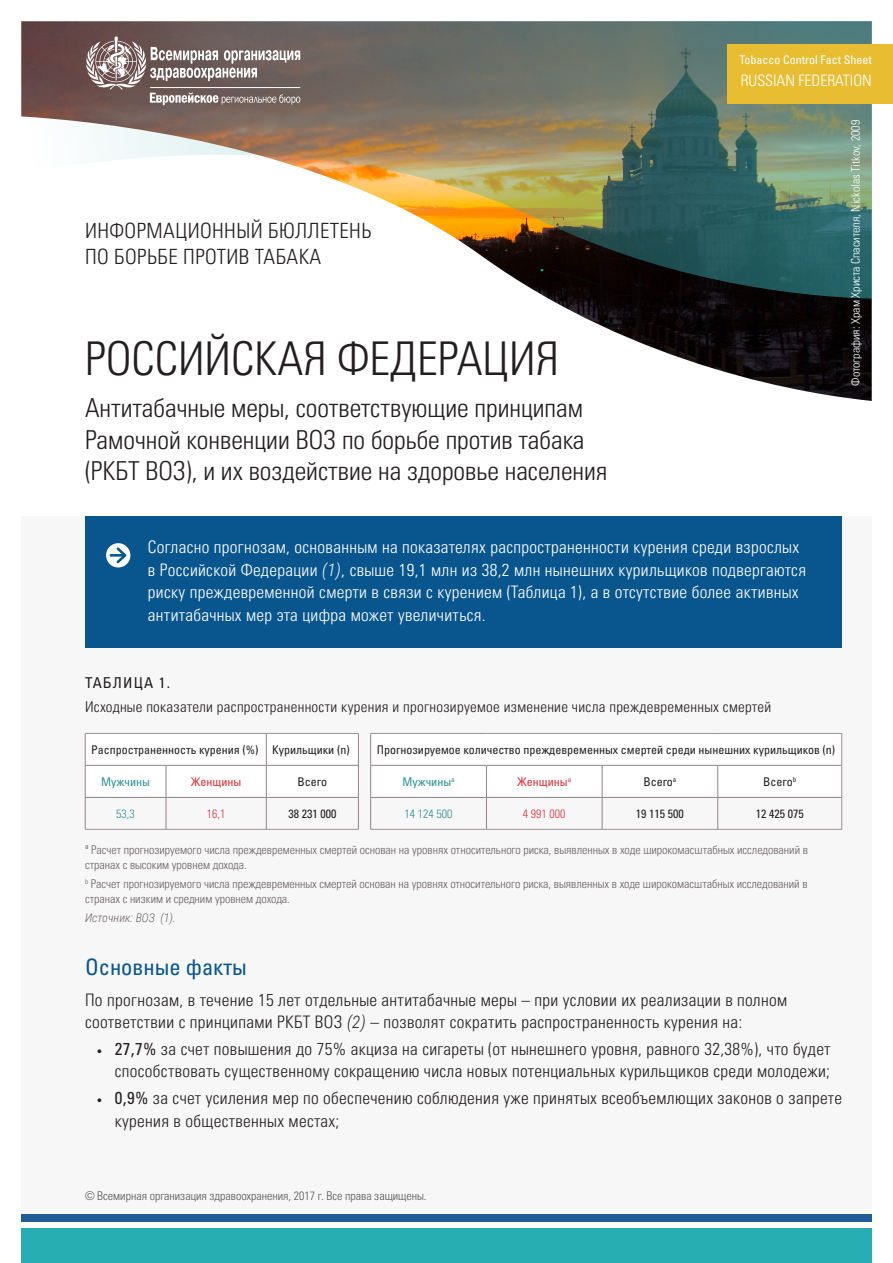
<style>
.page{position:relative;width:893px;height:1263px;background:#fff}
.page>*{position:absolute;margin:0;border:0;box-sizing:border-box;transform-origin:0 0}
.Heading_1{font:46.5px "Univers LTCYR 47 Light Cond";color:#231f20}
.Heading_2{font:26.1px/31.3px "Univers LTCYR 47 Light Cond";color:#231f20}
.Heading_3_-_Body{font:condensed 22.5px "Univers LTCYR 57";color:#09568f}
.t1{font:21px/25.5px "Univers LTCYR 47 Light Cond";letter-spacing:.02em;color:#231f20}
.Body{font:17.25px/22.5px "Univers LTCYR 47 Light Cond";letter-spacing:.02em;color:#231f20}
.Body-2{font:17.25px/22.5px "Univers LTCYR 47 Light Cond";letter-spacing:.02em;color:#fff}
.t2{font:15.75px "Univers LTCYR 47 Light Cond";color:#fff}
.t3{font:15px "Univers LTCYR 47 Light Cond";letter-spacing:.02em;color:#231f20}
.t4{font:condensed 15px "Univers LTCYR 57";letter-spacing:.075em;color:#231f20}
.t5{font:12px/15px "Univers LTCYR 47 Light Cond";color:#6b6264}
.t6{font:condensed 12px "Univers LTCYR 57";color:#231f20}
.t7{font:12px "Univers LTCYR 47 Light Cond";color:#57585a}
.t8{font:12px "Univers LTCYR 47 Light Cond";color:#fff}
.t9{font:condensed 12px "Univers LTCYR 57";color:#fff}
.t10{font:italic 300 12px "Roboto Condensed";color:#6b6264}
.t11{font:condensed 12px "Univers LTCYR 57";color:#2f9098}
.t12{font:condensed 12px "Univers LTCYR 57";color:#db353b}
.t13{font:12px "Univers LTCYR 47 Light Cond";color:#2f9098}
.t14{font:12px "Univers LTCYR 47 Light Cond";color:#db353b}
.s1{font-family:"Roboto Condensed";font-weight:300;font-style:italic}
.s2{font-family:"Univers LTCYR 57";font-stretch:condensed;font-size:10.5px}
.s3{font-family:"Univers LTCYR 57";font-stretch:condensed}
</style>
<div class="page">
<img style="left:627px;top:337px;width:245px;height:64px">
<img style="left:21px;top:21px;width:851px;height:316px">
<div style="left:21px;top:516px;width:851px;height:706px;background:#f8f7f7"></div>
<div style="left:727px;top:44px;width:166px;height:59px;background:#e8bd32"></div>
<svg style="left:86px;top:36px;width:214px;height:69px"></svg>
<hr style="left:150px;top:87px;width:150px;height:1px;background:#fff">
<svg style="left:86px;top:734px;width:272px;height:63px"></svg>
<hr style="left:85px;top:734px;width:1px;height:31px;background:#8e8485">
<hr style="left:266px;top:734px;width:1px;height:31px;background:#8e8485">
<hr style="left:358px;top:734px;width:1px;height:31px;background:#8e8485">
<hr style="left:85px;top:765px;width:1px;height:32px;background:#8e8485">
<hr style="left:166px;top:765px;width:1px;height:32px;background:#8e8485">
<hr style="left:266px;top:765px;width:1px;height:32px;background:#8e8485">
<hr style="left:358px;top:765px;width:1px;height:32px;background:#8e8485">
<hr style="left:85px;top:798px;width:1px;height:31px;background:#8e8485">
<hr style="left:166px;top:798px;width:1px;height:31px;background:#8e8485">
<hr style="left:266px;top:798px;width:1px;height:31px;background:#8e8485">
<hr style="left:358px;top:798px;width:1px;height:31px;background:#8e8485">
<hr style="left:85px;top:797px;width:81px;height:1px;background:#8e8485">
<hr style="left:166px;top:797px;width:100px;height:1px;background:#8e8485">
<hr style="left:266px;top:797px;width:93px;height:1px;background:#8e8485">
<hr style="left:85px;top:765px;width:81px;height:1px;background:#8e8485">
<hr style="left:166px;top:765px;width:100px;height:1px;background:#8e8485">
<hr style="left:266px;top:765px;width:93px;height:1px;background:#8e8485">
<hr style="left:85px;top:733px;width:81px;height:1px;background:#9a9292">
<hr style="left:166px;top:733px;width:100px;height:1px;background:#9a9292">
<hr style="left:266px;top:733px;width:93px;height:1px;background:#9a9292">
<hr style="left:85px;top:829px;width:81px;height:1px;background:#9a9292">
<hr style="left:166px;top:829px;width:100px;height:1px;background:#9a9292">
<hr style="left:266px;top:829px;width:93px;height:1px;background:#9a9292">
<svg style="left:371px;top:734px;width:470px;height:63px"></svg>
<hr style="left:370px;top:734px;width:1px;height:31px;background:#8e8485">
<hr style="left:370px;top:765px;width:1px;height:32px;background:#8e8485">
<hr style="left:486px;top:765px;width:1px;height:32px;background:#8e8485">
<hr style="left:602px;top:765px;width:1px;height:32px;background:#8e8485">
<hr style="left:717px;top:765px;width:1px;height:32px;background:#8e8485">
<hr style="left:370px;top:798px;width:1px;height:31px;background:#8e8485">
<hr style="left:486px;top:798px;width:1px;height:31px;background:#8e8485">
<hr style="left:602px;top:798px;width:1px;height:31px;background:#8e8485">
<hr style="left:717px;top:798px;width:1px;height:31px;background:#8e8485">
<hr style="left:841px;top:734px;width:1px;height:31px;background:#9a9292">
<hr style="left:370px;top:797px;width:116px;height:1px;background:#8e8485">
<hr style="left:486px;top:797px;width:116px;height:1px;background:#8e8485">
<hr style="left:602px;top:797px;width:116px;height:1px;background:#8e8485">
<hr style="left:718px;top:797px;width:124px;height:1px;background:#8e8485">
<hr style="left:370px;top:765px;width:116px;height:1px;background:#8e8485">
<hr style="left:486px;top:765px;width:116px;height:1px;background:#8e8485">
<hr style="left:602px;top:765px;width:116px;height:1px;background:#8e8485">
<hr style="left:718px;top:765px;width:124px;height:1px;background:#8e8485">
<hr style="left:841px;top:765px;width:1px;height:32px;background:#9a9292">
<hr style="left:841px;top:797px;width:1px;height:32px;background:#9a9292">
<hr style="left:370px;top:733px;width:116px;height:1px;background:#9a9292">
<hr style="left:486px;top:733px;width:116px;height:1px;background:#9a9292">
<hr style="left:602px;top:733px;width:116px;height:1px;background:#9a9292">
<hr style="left:718px;top:733px;width:124px;height:1px;background:#9a9292">
<hr style="left:370px;top:829px;width:116px;height:1px;background:#9a9292">
<hr style="left:486px;top:829px;width:116px;height:1px;background:#9a9292">
<hr style="left:602px;top:829px;width:116px;height:1px;background:#9a9292">
<hr style="left:718px;top:829px;width:124px;height:1px;background:#9a9292">
<div style="left:85px;top:516px;width:757px;height:131px;background:#09568f"></div>
<div style="left:106px;top:543px;width:24px;height:24px;background:#fff;border-radius:50%"></div>
<hr style="left:111px;top:554px;width:14px;height:3px;background:#09568f">
<svg style="left:114px;top:545px;width:15px;height:21px"></svg>
<div style="left:21px;top:1227px;width:851px;height:36px;background:#26aeb2"></div>
<div style="left:21px;top:1214px;width:851px;height:8px;background:#205c98"></div>
<p class="t9" style="left:739px;top:52px;width:134px">Tobacco Control Fact Sheet</p>
<p class="t1" style="left:85px;top:217px;width:288px">ИНФОРМАЦИОННЫЙ БЮЛЛЕТЕНЬ<br>ПО БОРЬБЕ ПРОТИВ ТАБАКА</p>
<p class="Heading_1" style="left:85px;top:327px;width:475px">РОССИЙСКАЯ ФЕДЕРАЦИЯ</p>
<p class="Heading_2" style="left:85px;top:391px;width:524px">Антитабачные меры, соответствующие принципам<br>Рамочной конвенции ВОЗ по борьбе против табака (РКБТ ВОЗ), и их воздействие на здоровье населения</p>
<p class="t2" style="left:741px;top:70px;width:133px">RUSSIAN FEDERATION</p>
<p class="t8" style="left:847px;top:386px;width:267px;rotate:-90deg">Фотография: Храм Христа Спасителя, Nickolas Titkov, 2009</p>
<p class="Body-2" style="left:148px;top:535px;width:660px">Согласно прогнозам, основанным на показателях распространенности курения среди взрослых в Российской Федерации <span class="s1">(1)</span>, свыше 19,1 млн из 38,2 млн нынешних курильщиков подвергаются риску преждевременной смерти в связи с курением (Таблица 1), а в отсутствие более активных антитабачных мер эта цифра может увеличиться.</p>
<p class="t4" style="left:85px;top:673px;width:86px">ТАБЛИЦА 1.</p>
<p class="t3" style="left:85px;top:696px;width:688px">Исходные показатели распространенности курения и прогнозируемое изменение числа преждевременных смертей</p>
<p class="t6" style="left:91px;top:742px;width:169px">Распространенность курения (%)</p>
<p class="t6" style="left:272px;top:742px;width:79px">Курильщики (n)</p>
<p class="t11" style="left:101px;top:774px;width:50px">Мужчины</p>
<p class="t12" style="left:191px;top:774px;width:52px">Женщины</p>
<p class="t6" style="left:298px;top:774px;width:31px">Всего</p>
<p class="t13" style="left:116px;top:806px;width:20px">53,3</p>
<p class="t14" style="left:207px;top:806px;width:20px">16,1</p>
<p class="t6" style="left:288px;top:806px;width:49px">38 231 000</p>
<p class="t6" style="left:377px;top:742px;width:460px">Прогнозируемое количество преждевременных смертей среди нынешних курильщиков (n)</p>
<p class="t11" style="left:402px;top:774px;width:54px">Мужчины<sup>a</sup></p>
<p class="t12" style="left:517px;top:774px;width:56px">Женщины<sup>a</sup></p>
<p class="t6" style="left:643px;top:774px;width:35px">Всего<sup>a</sup></p>
<p class="t6" style="left:763px;top:774px;width:35px">Всего<sup>b</sup></p>
<p class="t13" style="left:405px;top:806px;width:49px">14 124 500</p>
<p class="t14" style="left:523px;top:806px;width:44px">4 991 000</p>
<p class="t6" style="left:636px;top:806px;width:49px">19 115 500</p>
<p class="t6" style="left:756px;top:806px;width:49px">12 425 075</p>
<p class="t5" style="left:85px;top:841px;width:724px">ª Расчет прогнозируемoго числа преждевременных смертей основан на уровнях относительного риска, выявленных в ходе широкомасштабных исследований в странах с высоким уровнем дохода.</p>
<p class="t5" style="left:85px;top:875px;width:724px"><sup>b</sup> Расчет прогнозируемoго числа преждевременных смертей основан на уровнях относительного риска, выявленных в ходе широкомасштабных исследований в странах с низким и средним уровнем дохода.</p>
<p class="t10" style="left:85px;top:909px;width:92px">Источник: ВОЗ (1).</p>
<p class="Heading_3_-_Body" style="left:85px;top:952px;width:163px">Основные факты</p>
<p class="Body" style="left:85px;top:987px;width:704px">По прогнозам, в течение 15 лет отдельные антитабачные меры – при условии их реализации в полном соответствии с принципами РКБТ ВОЗ <span class="s1">(2)</span> – позволят сократить распространенность курения на:</p>
<p class="Body" style="left:98px;top:1037px;width:734px;text-align:right"><span class="s2">•</span> <span class="s3">27,7%</span> за счет повышения до 75% акциза на сигареты (от нынешнего уровня, равного 32,38%), что будет способствовать существенному сокращению числа новых потенциальных курильщиков среди молодежи;</p>
<p class="Body" style="left:115px;top:1086px;width:729px;text-indent:-17px"><span class="s2">•</span> <span class="s3">0,9%</span> за счет усиления мер по обеспечению соблюдения уже принятых всеобъемлющих законов о запрете курения в общественных местах;</p>
<p class="t7" style="left:85px;top:1187px;width:343px">© Всемирная организация здравоохранения, 2017 г. Все права защищены.</p>
</div>
